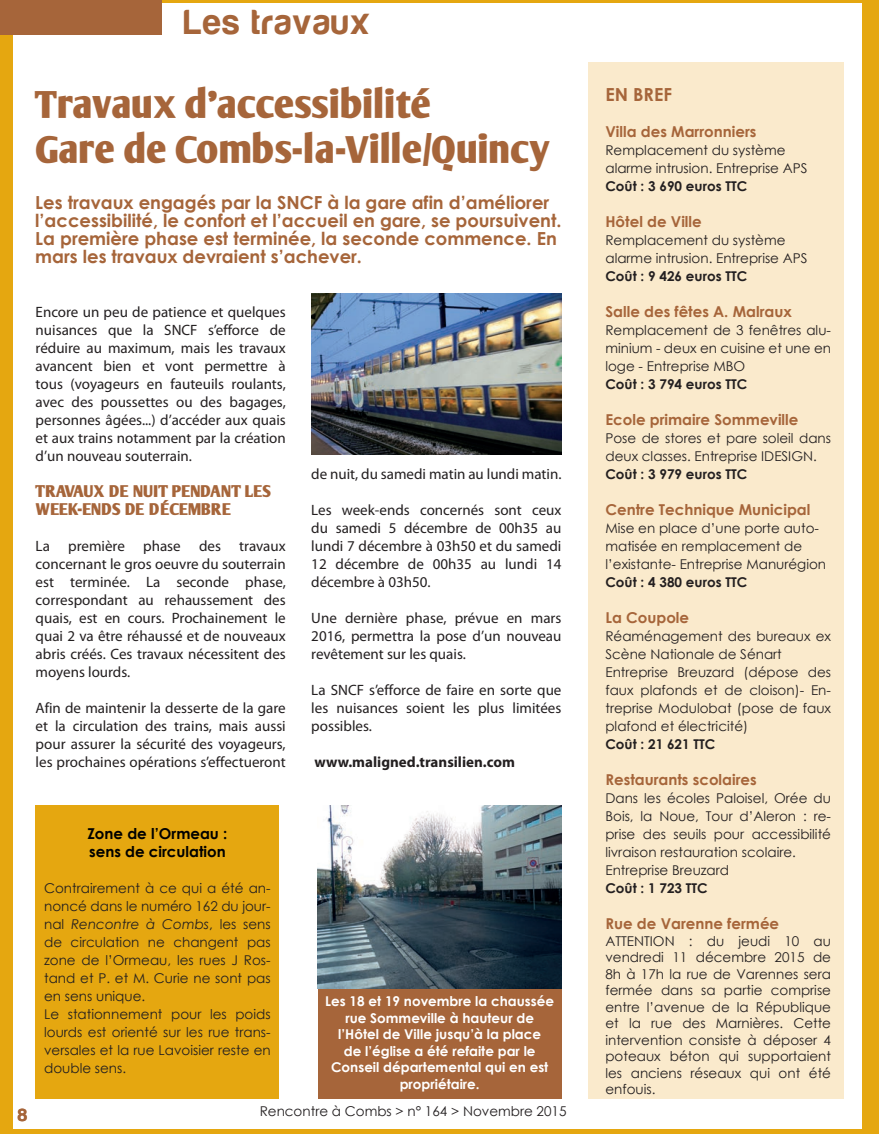
<style>
.page{position:relative;width:879px;height:1134px;background:#fff}
.page>*{position:absolute;margin:0;border:0;box-sizing:border-box;transform-origin:0 0}
.t1{font:700 37.5px/45px "Oli Jo";letter-spacing:-.04em;color:#a6653a}
.t2{font:36px "Harabara";letter-spacing:.05em;color:#a6653a}
.t3{font:700 18px/18px "Century Gothic";color:#a6653a}
.t4{font:18px "Harabara";color:#a6653a}
.t5{font:700 16.5px/18px "Oli Jo";letter-spacing:-.055em;color:#a6653a}
.t6{font:15px/18px "Myriad Pro";color:#231f20;text-align:justify}
.t7{font:700 15px "Century Gothic";color:#a6653a}
.t8{font:700 15px/18px "Century Gothic";color:#000}
.t9{font:700 15px "Myriad Pro";color:#231f20}
.t10{font:13.5px/18px "Century Gothic";color:#231f20}
.t11{font:700 13.5px/16.5px "Century Gothic";color:#fff;text-align:center}
.t12{font:700 13.5px "Century Gothic";color:#231f20}
.s1{font-style:italic}
</style>
<div class="page">
<div style="left:0;top:0;width:878px;height:1134px;background:#e5a710"></div>
<div style="left:13px;top:3px;width:848px;height:1125px;background:#fff"></div>
<div style="left:0;top:0;width:162px;height:35px;background:#a6653a"></div>
<div style="left:588px;top:63px;width:255px;height:1035px;background:#faeacc"></div>
<div style="left:318px;top:986px;width:243px;height:112px;background:#a6653a"></div>
<img style="left:318px;top:805px;width:243px;height:183px">
<div style="left:36px;top:805px;width:243px;height:293px;background:#e5a710"></div>
<img style="left:312px;top:293px;width:249px;height:161px">
<h2 class="t2" style="left:184px;top:3px;width:188px">Les travaux</h2>
<h1 class="t1" style="left:35px;top:82px;width:518px">Travaux d’accessibilité<br>Gare de Combs-la-Ville/Quincy</h1>
<h3 class="t3" style="left:35px;top:192px;width:527px">Les travaux engagés par la SNCF à la gare afin d’améliorer l’accessibilité, le confort et l’accueil en gare, se poursuivent.<br>La première phase est terminée, la seconde commence. En mars les travaux devraient s’achever.</h3>
<p class="t6" style="left:36px;top:303px;width:252px">Encore un peu de patience et quelques nuisances que la SNCF s’efforce de réduire au maximum, mais les travaux avancent bien et vont permettre à tous (voyageurs en fauteuils roulants, avec des poussettes ou des bagages, personnes âgées...) d’accéder aux quais et aux trains notamment par la création d’un nouveau souterrain.</p>
<p class="t5" style="left:36px;top:482px;width:237px">TRAVAUX DE NUIT PENDANT LES<br>WEEK-ENDS DE DÉCEMBRE</p>
<p class="t6" style="left:36px;top:537px;width:252px">La première phase des travaux concernant le gros oeuvre du souterrain est terminée. La seconde phase, correspondant au rehaussement des quais, est en cours. Prochainement le quai 2 va être réhaussé et de nouveaux abris créés. Ces travaux nécessitent des moyens lourds.</p>
<p class="t6" style="left:36px;top:699px;width:252px">Afin de maintenir la desserte de la gare et la circulation des trains, mais aussi pour assurer la sécurité des voyageurs, les prochaines opérations s’effectueront</p>
<p class="t6" style="left:311px;top:465px;width:251px">de nuit, du samedi matin au lundi matin.</p>
<p class="t6" style="left:311px;top:501px;width:252px">Les week-ends concernés sont ceux du samedi 5 décembre de 00h35 au lundi 7 décembre à 03h50 et du samedi 12 décembre de 00h35 au lundi 14 décembre à 03h50.</p>
<p class="t6" style="left:311px;top:609px;width:252px">Une dernière phase, prévue en mars 2016, permettra la pose d’un nouveau revêtement sur les quais.</p>
<p class="t6" style="left:311px;top:681px;width:252px">La SNCF s’efforce de faire en sorte que les nuisances soient les plus limitées possibles.</p>
<p class="t9" style="left:314px;top:753px;width:202px">www.maligned.transilien.com</p>
<h3 class="t4" style="left:18px;top:1105px;width:11px">8</h3>
<p class="t8" style="left:87px;top:824px;width:141px">Zone de l’Ormeau : sens de circulation</p>
<p class="t10" style="left:44px;top:879px;width:228px">Contrairement à ce qui a été an&shy;noncé dans le numéro 162 du jour&shy;nal <span class="s1">Rencontre à Combs</span>, les sens de circulation ne changent pas zone de l’Ormeau, les rues J Ros&shy;tand et P. et M. Curie ne sont pas en sens unique.<br>Le stationnement pour les poids lourds est orienté sur les rue trans&shy;versales et la rue Lavoisier reste en double sens.</p>
<p class="t11" style="left:325px;top:992px;width:230px">Les 18 et 19 novembre la chaussée rue Sommeville à hauteur de l’Hôtel de Ville jusqu’à la place<br>de l’église a été refaite par le<br>Conseil départemental qui en est propriétaire.</p>
<p class="t10" style="left:260px;top:1101px;width:308px">Rencontre à Combs &gt; n° 164 &gt; Novembre 2015</p>
<h3 class="t3" style="left:605px;top:84px;width:68px">EN BREF</h3>
<p class="t7" style="left:605px;top:120px;width:152px">Villa des Marronniers</p>
<p class="t10" style="left:605px;top:141px;width:203px">Remplacement du système alarme intrusion. Entreprise APS</p>
<p class="t12" style="left:605px;top:176px;width:143px">Coût : 3 690 euros TTC</p>
<p class="t7" style="left:605px;top:210px;width:98px">Hôtel de Ville</p>
<p class="t10" style="left:605px;top:231px;width:203px">Remplacement du système alarme intrusion. Entreprise APS</p>
<p class="t12" style="left:605px;top:266px;width:143px">Coût : 9 426 euros TTC</p>
<p class="t7" style="left:605px;top:300px;width:188px">Salle des fêtes A. Malraux</p>
<p class="t10" style="left:605px;top:321px;width:227px;text-align:justify">Remplacement de 3 fenêtres alu&shy;minium - deux en cuisine et une en loge - Entreprise MBO</p>
<p class="t12" style="left:605px;top:374px;width:143px">Coût : 3 794 euros TTC</p>
<p class="t7" style="left:605px;top:408px;width:194px">Ecole primaire Sommeville</p>
<p class="t10" style="left:605px;top:429px;width:227px">Pose de stores et pare soleil dans deux classes. Entreprise IDESIGN.</p>
<p class="t12" style="left:605px;top:464px;width:143px">Coût : 3 979 euros TTC</p>
<p class="t7" style="left:605px;top:498px;width:206px">Centre Technique Municipal</p>
<p class="t10" style="left:605px;top:519px;width:222px">Mise en place d’une porte auto&shy;matisée en remplacement de l’existante- Entreprise Manurégion</p>
<p class="t12" style="left:605px;top:572px;width:143px">Coût : 4 380 euros TTC</p>
<p class="t7" style="left:605px;top:606px;width:85px">La Coupole</p>
<p class="t10" style="left:605px;top:627px;width:227px">Réaménagement des bureaux ex<br>Scène Nationale de Sénart<br>Entreprise Breuzard (dépose des faux plafonds et de cloison)- En&shy;treprise Modulobat (pose de faux plafond et électricité)</p>
<p class="t12" style="left:605px;top:734px;width:111px">Coût : 21 621 TTC</p>
<p class="t7" style="left:605px;top:768px;width:153px">Restaurants scolaires</p>
<p class="t10" style="left:605px;top:789px;width:227px">Dans les écoles Paloisel, Orée du<br>Bois, la Noue, Tour d’Aleron : re&shy;prise des seuils pour accessibilité livraison restauration scolaire.<br>Entreprise Breuzard</p>
<p class="t12" style="left:605px;top:878px;width:104px">Coût : 1 723 TTC</p>
<p class="t7" style="left:605px;top:912px;width:175px">Rue de Varenne fermée</p>
<p class="t10" style="left:605px;top:932px;width:227px;line-height:16.5px;text-align:justify">ATTENTION : du jeudi 10 au vendredi 11 décembre 2015 de 8h à 17h la rue de Varennes sera fermée dans sa partie comprise entre l’avenue de la République et la rue des Marnières. Cette intervention consiste à déposer 4 poteaux béton qui supportaient les anciens réseaux qui ont été enfouis.</p>
</div>
